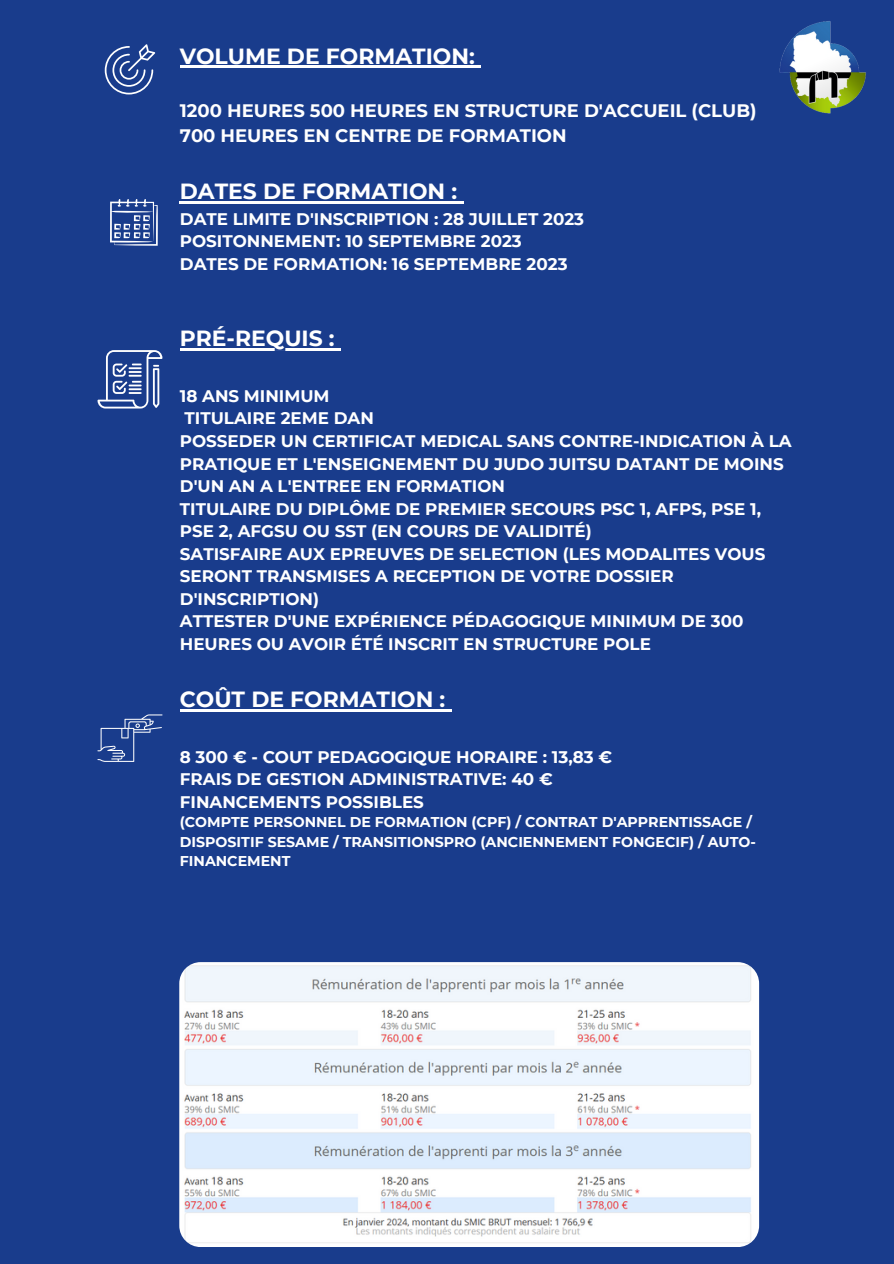
<style>
.page{position:relative;width:894px;height:1264px;background:#fff}
.page>*{position:absolute;margin:0;border:0;box-sizing:border-box;transform-origin:0 0}
.t1{font:700 21.9px "Montserrat";color:#fff}
.t2{font:700 18px/24.8px "Montserrat";color:#fff}
.t3{font:700 16.8px/22.5px "Montserrat";color:#fff}
.t4{font:700 14.1px/19.4px "Montserrat";color:#fff}
</style>
<div class="page">
<div style="left:0;top:0;width:893px;height:1263px;background:#193c8c"></div>
<hr style="left:180px;top:66px;width:294px;height:2px;background:#fff">
<svg style="left:474px;top:66px;width:7px;height:2px"></svg>
<hr style="left:180px;top:201px;width:277px;height:2px;background:#fff">
<svg style="left:457px;top:201px;width:6px;height:2px"></svg>
<hr style="left:180px;top:348px;width:154px;height:2px;background:#fff">
<svg style="left:334px;top:348px;width:7px;height:2px"></svg>
<hr style="left:180px;top:709px;width:265px;height:2px;background:#fff">
<svg style="left:445px;top:709px;width:6px;height:2px"></svg>
<img style="left:779px;top:21px;width:87px;height:93px">
<svg style="left:105px;top:44px;width:50px;height:50px"></svg>
<svg style="left:110px;top:199px;width:48px;height:47px"></svg>
<svg style="left:97px;top:350px;width:65px;height:58px"></svg>
<svg style="left:97px;top:714px;width:65px;height:47px"></svg>
<img style="left:179px;top:962px;width:579px;height:284px;border-radius:21px">
<p class="t1" style="left:180px;top:42px;width:296px">VOLUME DE FORMATION:</p>
<p class="t2" style="left:180px;top:98px;width:578px">1200 HEURES 500 HEURES EN STRUCTURE D'ACCUEIL (CLUB)<br>700 HEURES EN CENTRE DE FORMATION</p>
<p class="t1" style="left:180px;top:178px;width:279px">DATES DE FORMATION :</p>
<p class="t3" style="left:180px;top:207px;width:406px">DATE LIMITE D'INSCRIPTION : 28 JUILLET 2023<br>POSITONNEMENT: 10 SEPTEMBRE 2023<br>DATES DE FORMATION: 16 SEPTEMBRE 2023</p>
<p class="t1" style="left:180px;top:325px;width:156px">PRÉ-REQUIS :</p>
<p class="t3" style="left:180px;top:384px;width:613px">18 ANS MINIMUM<br>TITULAIRE 2EME DAN<br>POSSEDER UN CERTIFICAT MEDICAL SANS CONTRE-INDICATION À LA PRATIQUE ET L'ENSEIGNEMENT DU JUDO JUITSU DATANT DE MOINS D'UN AN A L'ENTREE EN FORMATION<br>TITULAIRE DU DIPLÔME DE PREMIER SECOURS PSC 1, AFPS, PSE 1, PSE 2, AFGSU OU SST (EN COURS DE VALIDITÉ)<br>SATISFAIRE AUX EPREUVES DE SELECTION (LES MODALITES VOUS SERONT TRANSMISES A RECEPTION DE VOTRE DOSSIER D'INSCRIPTION)<br>ATTESTER D'UNE EXPÉRIENCE PÉDAGOGIQUE MINIMUM DE 300<br>HEURES OU AVOIR ÉTÉ INSCRIT EN STRUCTURE POLE</p>
<h1 class="t1" style="left:180px;top:685px;width:267px">COÛT DE FORMATION :</h1>
<h2 class="t3" style="left:180px;top:745px;width:433px">8 300 € - COUT PEDAGOGIQUE HORAIRE : 13,83 €</h2>
<h2 class="t3" style="left:180px;top:768px;width:374px">FRAIS DE GESTION ADMINISTRATIVE: 40 €</h2>
<h1 class="t3" style="left:180px;top:790px;width:245px">FINANCEMENTS POSSIBLES</h1>
<h2 class="t4" style="left:180px;top:812px;width:577px">(COMPTE PERSONNEL DE FORMATION (CPF) / CONTRAT D'APPRENTISSAGE /<br>DISPOSITIF SESAME / TRANSITIONSPRO (ANCIENNEMENT FONGECIF) / AUTO-<br>FINANCEMENT</h2>
</div>
